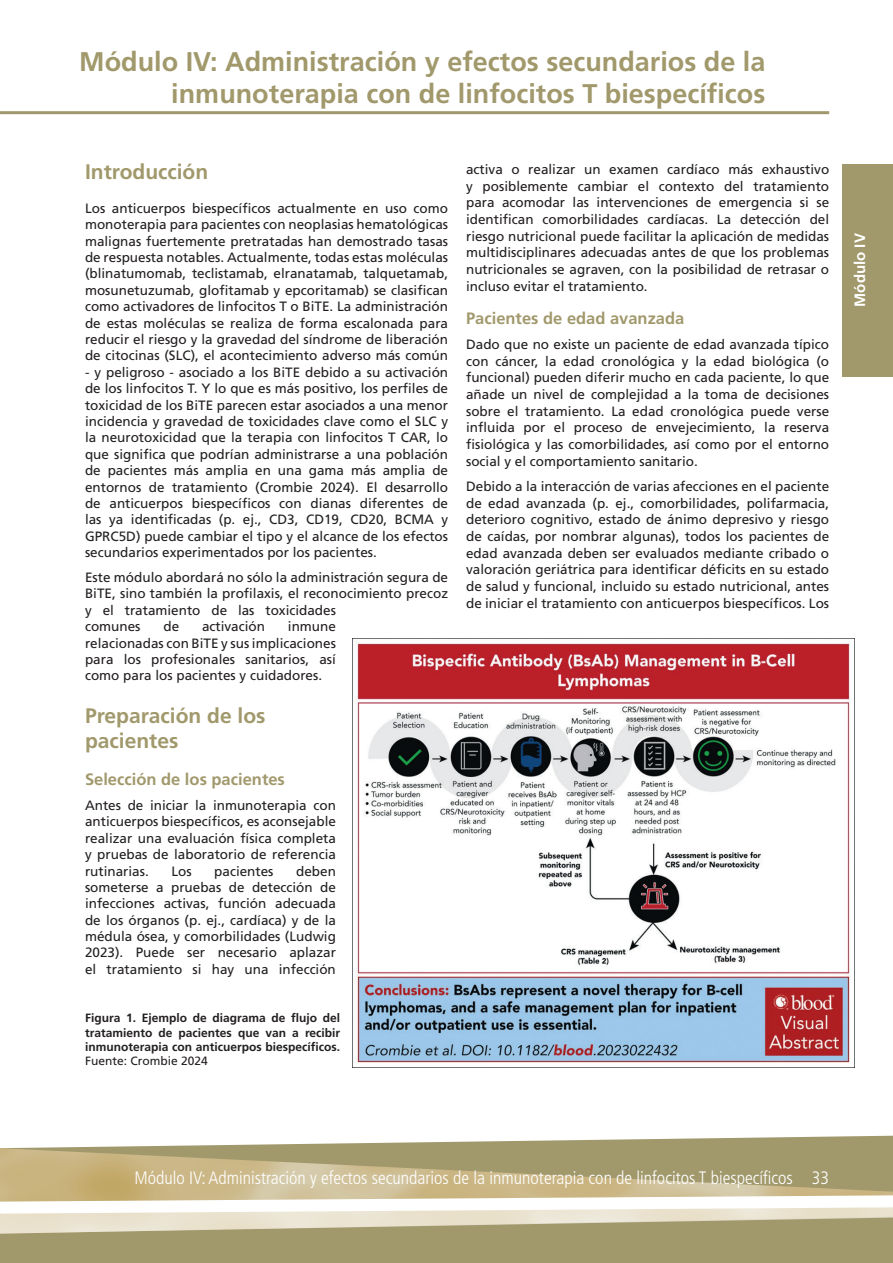
<style>
.page{position:relative;width:893px;height:1263px;background:#fff}
.page>*{position:absolute;margin:0;border:0;box-sizing:border-box;transform-origin:0 0}
.t1{font:700 27px/32.4px "Frutiger LT Std";color:#a1996c;text-align:right}
.t2{font:700 21px/25.3px "Frutiger LT Std";color:#a1996c}
.t3{font:300 condensed 18px "Frutiger LT Std";color:#fff}
.t4{font:700 16.5px "Frutiger LT Std";color:#a1996c}
.t5{font:700 15px "Frutiger LT Std";color:#fff}
.t6{font:13.5px/16.4px "Frutiger LT Std";color:#231f20;text-align:justify}
.t7{font:700 12px/14.4px "Frutiger LT Std";color:#231f20;text-align:justify}
.t8{font:12px "Frutiger LT Std";color:#231f20}
</style>
<div class="page">
<hr style="left:0;top:111px;width:829px;height:3px;background:#a1996c">
<svg style="left:0;top:1135px;width:893px;height:128px;fill:#a1996c"></svg>
<img style="left:0;top:1148px;width:893px;height:34px">
<svg style="left:0;top:1182px;width:893px;height:51px"></svg>
<div style="left:842px;top:164px;width:51px;height:212px;background:#a1996c"></div>
<img style="left:353px;top:638px;width:501px;height:425px">
<h1 class="t1" style="left:79px;top:45px;width:688px">Módulo IV: Administración y efectos secundarios de la inmunoterapia con de linfocitos T biespecíficos</h1>
<h2 class="t2" style="left:85px;top:160px;width:125px">Introducción</h2>
<p class="t6" style="left:85px;top:200px;width:365px">Los anticuerpos biespecíficos actualmente en uso como monoterapia para pacientes con neoplasias hematológicas malignas fuertemente pretratadas han demostrado tasas de respuesta notables. Actualmente, todas estas moléculas (blinatumomab, teclistamab, elranatamab, talquetamab, mosunetuzumab, glofitamab y epcoritamab) se clasifican como activadores de linfocitos T o BiTE. La administración de estas moléculas se realiza de forma escalonada para reducir el riesgo y la gravedad del síndrome de liberación de citocinas (SLC), el acontecimiento adverso más común</p>
<p class="t6" style="left:85px;top:364px;width:365px">- y peligroso - asociado a los BiTE debido a su activación de los linfocitos T. Y lo que es más positivo, los perfiles de toxicidad de los BiTE parecen estar asociados a una menor incidencia y gravedad de toxicidades clave como el SLC y la neurotoxicidad que la terapia con linfocitos T CAR, lo que significa que podrían administrarse a una población de pacientes más amplia en una gama más amplia de entornos de tratamiento (Crombie 2024). El desarrollo de anticuerpos biespecíficos con dianas diferentes de las ya identificadas (p. ej., CD3, CD19, CD20, BCMA y GPRC5D) puede cambiar el tipo y el alcance de los efectos secundarios experimentados por los pacientes.</p>
<p class="t6" style="left:85px;top:569px;width:365px;text-align:left">Este módulo abordará no sólo la administración segura de BiTE, sino también la profilaxis, el reconocimiento precoz y el tratamiento de las toxicidades<br>comunes</p>
<p class="t6" style="left:163px;top:618px;width:17px">de</p>
<p class="t6" style="left:202px;top:618px;width:65px">activación</p>
<p class="t6" style="left:85px;top:618px;width:252px;text-indent:203px">inmune relacionadas con BiTE y sus implicaciones para los profesionales sanitarios, así como para los pacientes y cuidadores.</p>
<h2 class="t2" style="left:85px;top:703px;width:182px">Preparación de los pacientes</h2>
<p class="t4" style="left:85px;top:770px;width:201px">Selección de los pacientes</p>
<p class="t6" style="left:85px;top:797px;width:252px">Antes de iniciar la inmunoterapia con anticuerpos biespecíficos, es aconsejable realizar una evaluación física completa y pruebas de laboratorio de referencia rutinarias.</p>
<p class="t6" style="left:85px;top:863px;width:252px;text-indent:211px">deben someterse a pruebas de detección de infecciones activas, función adecuada de los órganos (p. ej., cardíaca) y de la médula ósea, y comorbilidades (Ludwig 2023). Puede ser necesario aplazar el tratamiento si hay una infección</p>
<p class="t6" style="left:171px;top:863px;width:22px">Los</p>
<p class="t6" style="left:214px;top:863px;width:61px">pacientes</p>
<p class="t7" style="left:85px;top:1011px;width:257px">Figura 1. Ejemplo de diagrama de flujo del tratamiento de pacientes que van a recibir inmunoterapia con anticuerpos biespecíficos.</p>
<p class="t8" style="left:85px;top:1054px;width:124px">Fuente: Crombie 2024</p>
<p class="t6" style="left:466px;top:161px;width:365px">activa o realizar un examen cardíaco más exhaustivo y posiblemente cambiar el contexto del tratamiento para acomodar las intervenciones de emergencia si se identifican comorbilidades cardíacas. La detección del riesgo nutricional puede facilitar la aplicación de medidas multidisciplinares adecuadas antes de que los problemas nutricionales se agraven, con la posibilidad de retrasar o incluso evitar el tratamiento.</p>
<p class="t4" style="left:466px;top:308px;width:220px">Pacientes de edad avanzada</p>
<p class="t6" style="left:466px;top:336px;width:365px">Dado que no existe un paciente de edad avanzada típico con cáncer, la edad cronológica y la edad biológica (o funcional) pueden diferir mucho en cada paciente, lo que añade un nivel de complejidad a la toma de decisiones sobre el tratamiento. La edad cronológica puede verse influida por el proceso de envejecimiento, la reserva fisiológica y las comorbilidades, así como por el entorno social y el comportamiento sanitario.</p>
<p class="t6" style="left:466px;top:478px;width:365px">Debido a la interacción de varias afecciones en el paciente de edad avanzada (p. ej., comorbilidades, polifarmacia, deterioro cognitivo, estado de ánimo depresivo y riesgo de caídas, por nombrar algunas), todos los pacientes de edad avanzada deben ser evaluados mediante cribado o valoración geriátrica para identificar déficits en su estado de salud y funcional, incluido su estado nutricional, antes de iniciar el tratamiento con anticuerpos biespecíficos. Los</p>
<p class="t5" style="left:851px;top:307px;width:75px;rotate:-90deg">Módulo IV</p>
<h3 class="t3" style="left:134px;top:1167px;width:696px">Módulo IV: Administración y efectos secundarios de la inmunoterapia con de linfocitos T biespecíficos 33</h3>
</div>
